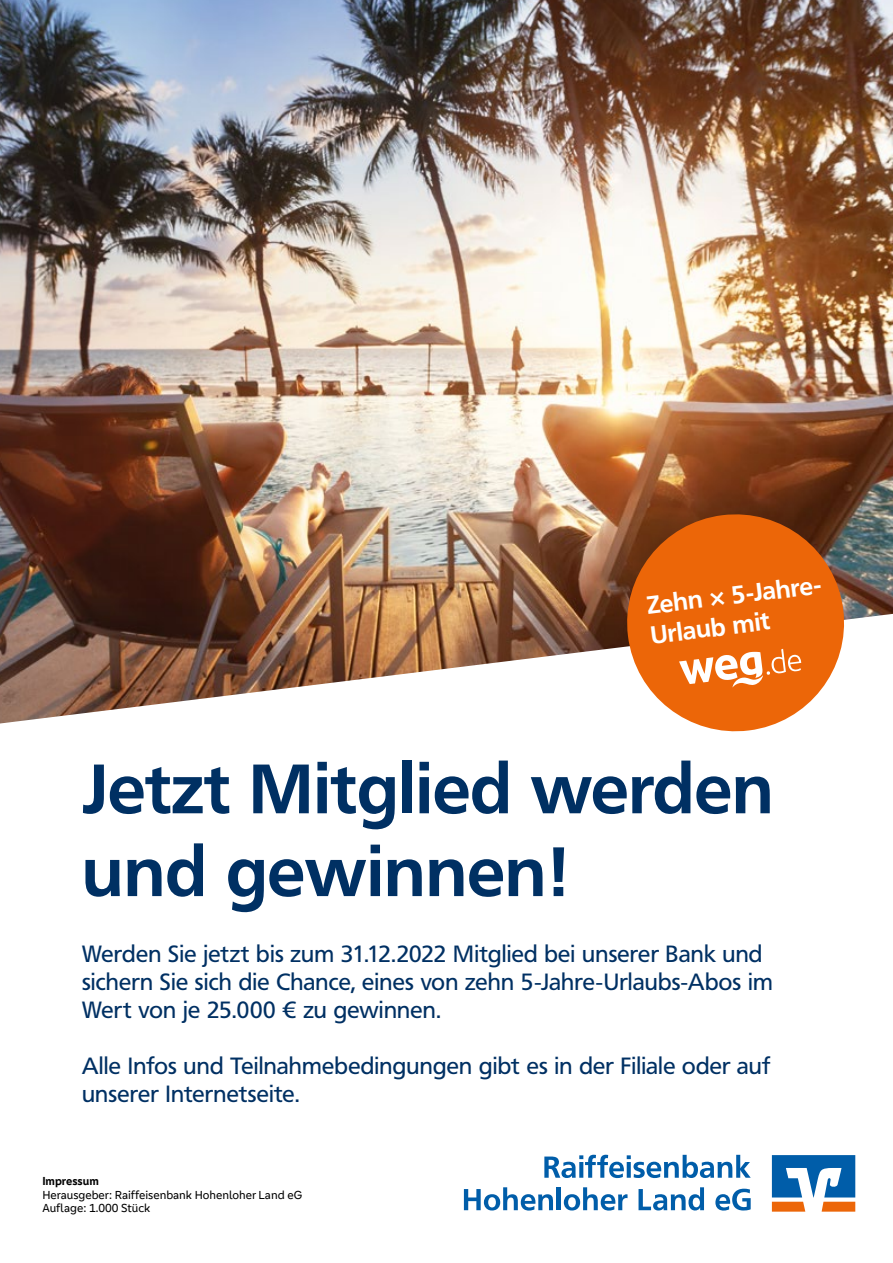
<style>
.page{position:relative;width:893px;height:1263px;background:#fff}
.page>*{position:absolute;margin:0;border:0;box-sizing:border-box;transform-origin:0 0}
.t1{font:700 69px/82.8px "Frutiger VR";color:#003063}
.t2{font:700 24.75px/29.7px "Frutiger VR";color:#fff}
.t3{font:23.25px/27.9px "Frutiger VR";letter-spacing:.01em;color:#003063}
.t4{font:12px/13.5px "Genos GFG";color:#000}
.t5{font:700 12px "Genos GFG";color:#000}
</style>
<div class="page">
<img style="left:0;top:0;width:893px;height:614px">
<svg style="left:0;top:614px;width:891px;height:110px"></svg>
<svg style="left:621px;top:508px;width:229px;height:224px;background:#d7732e"></svg>
<svg style="left:679px;top:649px;width:122px;height:38px"></svg>
<svg style="left:771px;top:1155px;width:84px;height:57px"></svg>
<svg style="left:544px;top:1155px;width:207px;height:23px"></svg>
<svg style="left:464px;top:1187px;width:89px;height:23px"></svg>
<hr style="left:557px;top:1187px;width:4px;height:23px;background:#005da9">
<svg style="left:564px;top:1187px;width:63px;height:23px"></svg>
<svg style="left:638px;top:1187px;width:66px;height:23px"></svg>
<svg style="left:715px;top:1189px;width:36px;height:21px"></svg>
<p class="t2" style="left:645px;top:591px;width:181px;rotate:-7deg">Zehn × 5-Jahre-<br>Urlaub mit</p>
<h1 class="t1" style="left:82px;top:748px;width:693px">Jetzt Mitglied werden und gewinnen!</h1>
<p class="t3" style="left:82px;top:941px;width:692px">Werden Sie jetzt bis zum 31.12.2022 Mitglied bei unserer Bank und sichern Sie sich die Chance, eines von zehn 5-Jahre-Urlaubs-Abos im<br>Wert von je 25.000 € zu gewinnen.</p>
<p class="t3" style="left:82px;top:1052px;width:690px">Alle Infos und Teilnahmebedingungen gibt es in der Filiale oder auf unserer Internetseite.</p>
<p class="t5" style="left:42px;top:1174px;width:58px">Impressum</p>
<p class="t4" style="left:42px;top:1188px;width:261px">Herausgeber: Raiffeisenbank Hohenloher Land eG<br>Auflage: 1.000 Stück</p>
</div>
